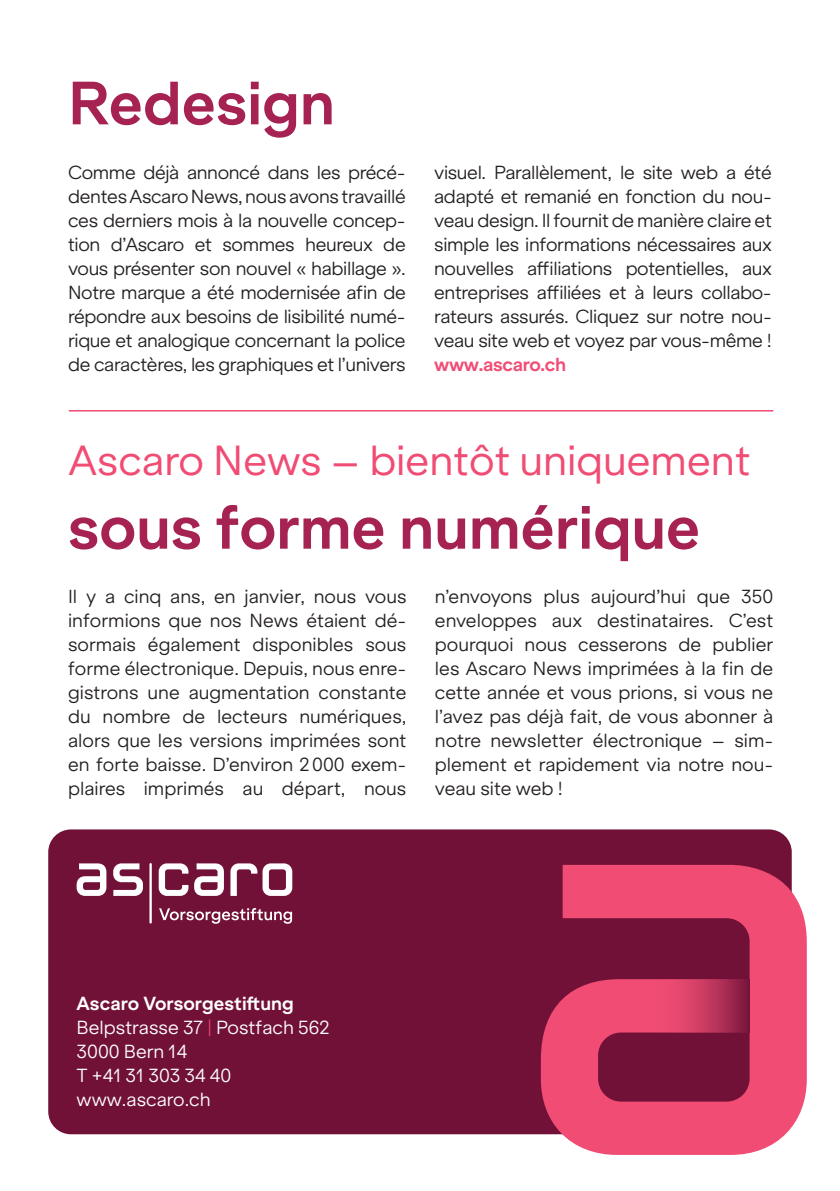
<style>
.page{position:relative;width:840px;height:1191px;background:#fff}
.page>*{position:absolute;margin:0;border:0;box-sizing:border-box;transform-origin:0 0}
.t1{font:700 58px "ES Klarheit Grotesk";color:#a52252}
.t2{font:40px "ES Klarheit Grotesk";color:#f04c74}
.t3{font:300 18px/24px "ES Klarheit Grotesk";letter-spacing:-.02em;color:#231f20;text-align:justify}
.t4{font:300 18px/24px "ES Klarheit Grotesk";color:#fff}
.t5{font:700 18px "ES Klarheit Grotesk";letter-spacing:-.02em;color:#f04c74}
.s1{font-weight:700}
.s2{color:#f04c74}
</style>
<div class="page">
<div style="left:48px;top:829px;width:743px;height:305px;background:#721138;border-radius:23px"></div>
<svg style="left:194px;top:863px;width:30px;height:33px"></svg>
<hr style="left:149px;top:863px;width:3px;height:60px;background:#fff">
<svg style="left:77px;top:863px;width:29px;height:33px"></svg>
<svg style="left:113px;top:863px;width:30px;height:33px"></svg>
<svg style="left:159px;top:863px;width:29px;height:33px"></svg>
<svg style="left:230px;top:863px;width:62px;height:33px"></svg>
<svg style="left:159px;top:908px;width:133px;height:15px"></svg>
<svg style="left:540px;top:865px;width:266px;height:290px;fill:#f04c74"></svg>
<svg style="left:653px;top:979px;width:96px;height:53px"></svg>
<hr style="left:69px;top:410px;width:703px;height:1px;background:#f04c74">
<h1 class="t1" style="left:68px;top:55px;width:268px">Redesign</h1>
<p class="t3" style="left:68px;top:158px;width:339px">Comme déjà annoncé dans les précé&shy;dentes Ascaro News, nous avons travaillé ces derniers mois à la nouvelle concep&shy;tion d’Ascaro et sommes heureux de vous présenter son nouvel « habillage ».<br>Notre marque a été modernisée afin de répondre aux besoins de lisibilité numé&shy;rique et analogique concernant la police de caractères, les graphiques et l’univers</p>
<p class="t3" style="left:434px;top:158px;width:339px">visuel. Parallèlement, le site web a été adapté et remanié en fonction du nou&shy;veau design. Il fournit de manière claire et simple les informations nécessaires aux nouvelles affiliations potentielles, aux entreprises affiliées et à leurs collabo&shy;rateurs assurés. Cliquez sur notre nou&shy;veau site web et voyez par vous-même !</p>
<p class="t5" style="left:434px;top:349px;width:133px">www.ascaro.ch</p>
<h2 class="t2" style="left:69px;top:427px;width:683px">Ascaro News – bientôt uniquement</h2>
<h1 class="t1" style="left:68px;top:479px;width:633px">sous forme numérique</h1>
<p class="t3" style="left:68px;top:582px;width:340px">Il y a cinq ans, en janvier, nous vous informions que nos News étaient dé&shy;sormais également disponibles sous forme électronique. Depuis, nous enre&shy;gistrons une augmentation constante du nombre de lecteurs numériques, alors que les versions imprimées sont en forte baisse. D’environ 2 000 exem&shy;plaires imprimés au départ, nous</p>
<p class="t3" style="left:434px;top:582px;width:340px">n’envoyons plus aujourd’hui que 350 enveloppes aux destinataires. C’est pourquoi nous cesserons de publier les Ascaro News imprimées à la fin de cette année et vous prions, si vous ne l’avez pas déjà fait, de vous abonner à notre newsletter électronique – sim&shy;plement et rapidement via notre nou&shy;veau site web !</p>
<p class="t4" style="left:77px;top:989px;width:254px"><span class="s1">Ascaro Vorsorgestiftung<br></span>Belpstrasse 37 <span class="s2">|</span> Postfach 562<br>3000 Bern 14<br>T +41 31 303 34 40 www.ascaro.ch</p>
</div>
